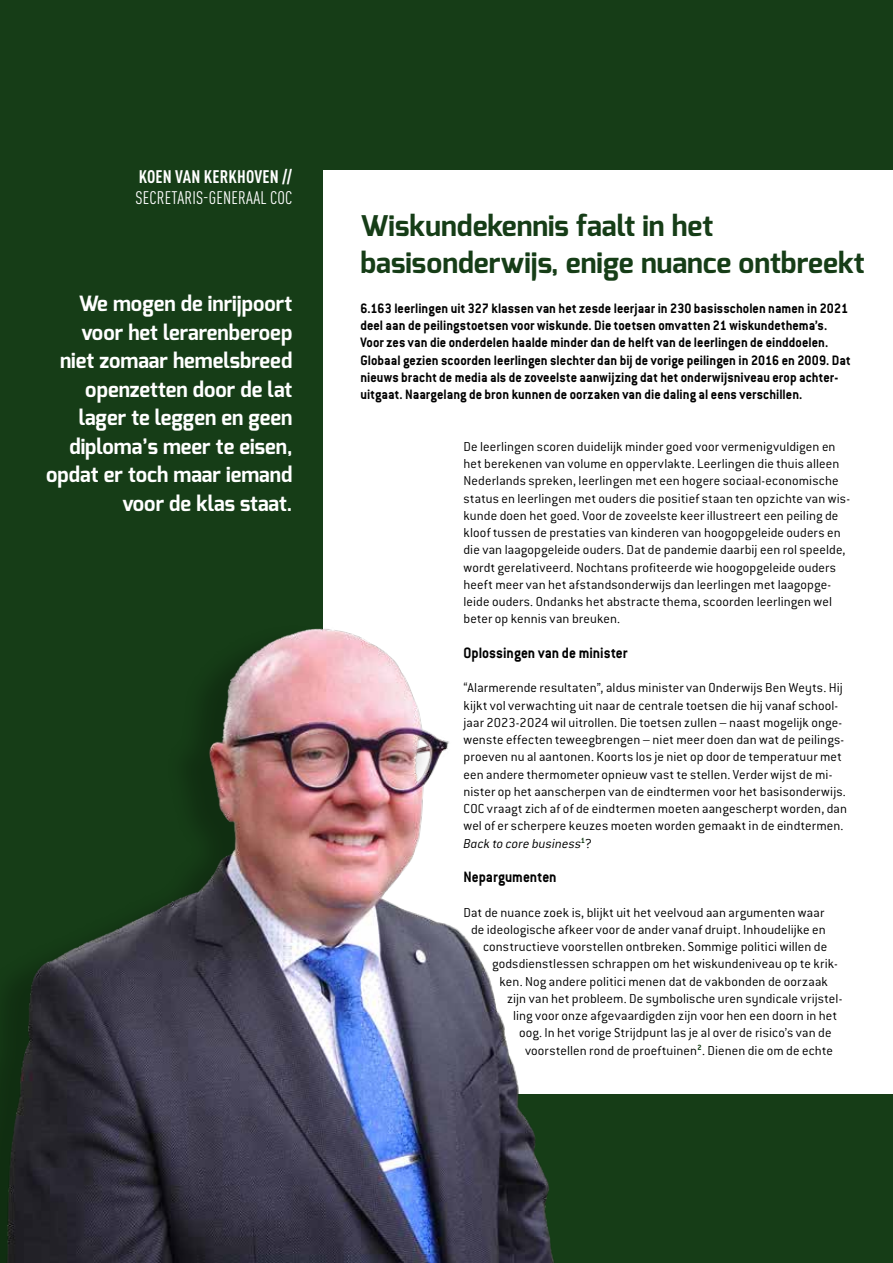
<style>
.page{position:relative;width:893px;height:1263px;background:#163d17}
.page>*{position:absolute;margin:0;border:0;box-sizing:border-box;transform-origin:0 0}
.t1{font:700 28.5px/37.2px "Exo";color:#163d17}
.t2{font:700 21px/28.5px "Exo";color:#fff;text-align:right}
.t3{font:condensed 18px "DINOT";letter-spacing:.01em;color:#fff}
.t4{font:700 condensed 18px "DINOT";letter-spacing:.01em;color:#fff}
.t5{font:700 16.5px "Conduit ITC";color:#000;scale:.92 1}
.t6{font:700 15px/17.2px "Conduit ITC";letter-spacing:.005em;color:#000;scale:.93 1}
.t7{font:300 14.25px/17.2px "Conduit ITC";letter-spacing:.01em;color:#000}
.s1{font-style:italic}
</style>
<div class="page">
<div style="left:323px;top:170px;width:570px;height:923px;background:#fff"></div>
<img style="left:0;top:628px;width:616px;height:635px">
<p class="t4" style="left:139px;top:165px;width:155px">KOEN VAN KERKHOVEN //</p>
<p class="t3" style="left:136px;top:187px;width:158px">SECRETARIS-GENERAAL COC</p>
<h2 class="t2" style="left:46px;top:289px;width:248px">We mogen de inrijpoort voor het lerarenberoep niet zomaar hemelsbreed openzetten door de lat lager te leggen en geen diploma’s meer te eisen, opdat er toch maar iemand voor de klas staat.</h2>
<h1 class="t1" style="left:360px;top:207px;width:506px">Wiskundekennis faalt in het basisonderwijs, enige nuance ontbreekt</h1>
<p class="t6" style="left:360px;top:299px;width:529px">6.163 leerlingen uit 327 klassen van het zesde leerjaar in 230 basisscholen namen in 2021 deel aan de peilingstoetsen voor wiskunde. Die toetsen omvatten 21 wiskundethema’s.<br>Voor zes van die onderdelen haalde minder dan de helft van de leerlingen de einddoelen.<br>Globaal gezien scoorden leerlingen slechter dan bij de vorige peilingen in 2016 en 2009. Dat nieuws bracht de media als de zoveelste aanwijzing dat het onderwijsniveau erop achter&shy;uitgaat. Naargelang de bron kunnen de oorzaken van die daling al eens verschillen.</p>
<p class="t7" style="left:463px;top:438px;width:388px">De leerlingen scoren duidelijk minder goed voor vermenigvuldigen en het berekenen van volume en oppervlakte. Leerlingen die thuis alleen Nederlands spreken, leerlingen met een hogere sociaal-economische status en leerlingen met ouders die positief staan ten opzichte van wis&shy;kunde doen het goed. Voor de zoveelste keer illustreert een peiling de kloof tussen de prestaties van kinderen van hoogopgeleide ouders en die van laagopgeleide ouders. Dat de pandemie daarbij een rol speelde, wordt gerelativeerd. Nochtans profiteerde wie hoogopgeleide ouders heeft meer van het afstandsonderwijs dan leerlingen met laagopge&shy;leide ouders. Ondanks het abstracte thema, scoorden leerlingen wel beter op kennis van breuken.</p>
<p class="t5" style="left:463px;top:643px;width:180px">Oplossingen van de minister</p>
<p class="t7" style="left:463px;top:679px;width:385px">“Alarmerende resultaten”, aldus minister van Onderwijs Ben Weyts. Hij kijkt vol verwachting uit naar de centrale toetsen die hij vanaf school&shy;jaar 2023-2024 wil uitrollen. Die toetsen zullen – naast mogelijk onge&shy;wenste effecten teweegbrengen – niet meer doen dan wat de peilings&shy;proeven nu al aantonen. Koorts los je niet op door de temperatuur met een andere thermometer opnieuw vast te stellen. Verder wijst de mi&shy;nister op het aanscherpen van de eindtermen voor het basisonderwijs.<br>COC vraagt zich af of de eindtermen moeten aangescherpt worden, dan wel of er scherpere keuzes moeten worden gemaakt in de eindtermen.<br><span class="s1">Back to core business</span><sup>1</sup>?</p>
<p class="t5" style="left:463px;top:867px;width:103px">Nepargumenten</p>
<p class="t7" style="left:463px;top:903px;width:362px">Dat de nuance zoek is, blijkt uit het veelvoud aan argumenten waar</p>
<p class="t7" style="left:471px;top:921px;width:356px">de ideologische afkeer voor de ander vanaf druipt. Inhoudelijke en</p>
<p class="t7" style="left:483px;top:938px;width:346px">constructieve voorstellen ontbreken. Sommige politici willen de</p>
<p class="t7" style="left:492px;top:955px;width:347px">godsdienstlessen schrappen om het wiskundeniveau op te krik-</p>
<p class="t7" style="left:499px;top:972px;width:330px">ken. Nog andere politici menen dat de vakbonden de oorzaak</p>
<p class="t7" style="left:507px;top:990px;width:337px">zijn van het probleem. De symbolische uren syndicale vrijstel-</p>
<p class="t7" style="left:513px;top:1007px;width:326px">ling voor onze afgevaardigden zijn voor hen een doorn in het</p>
<p class="t7" style="left:519px;top:1024px;width:314px">oog. In het vorige Strijdpunt las je al over de risico’s van de</p>
<p class="t7" style="left:525px;top:1042px;width:309px">voorstellen rond de proeftuinen<sup>2</sup>. Dienen die om de echte</p>
</div>
